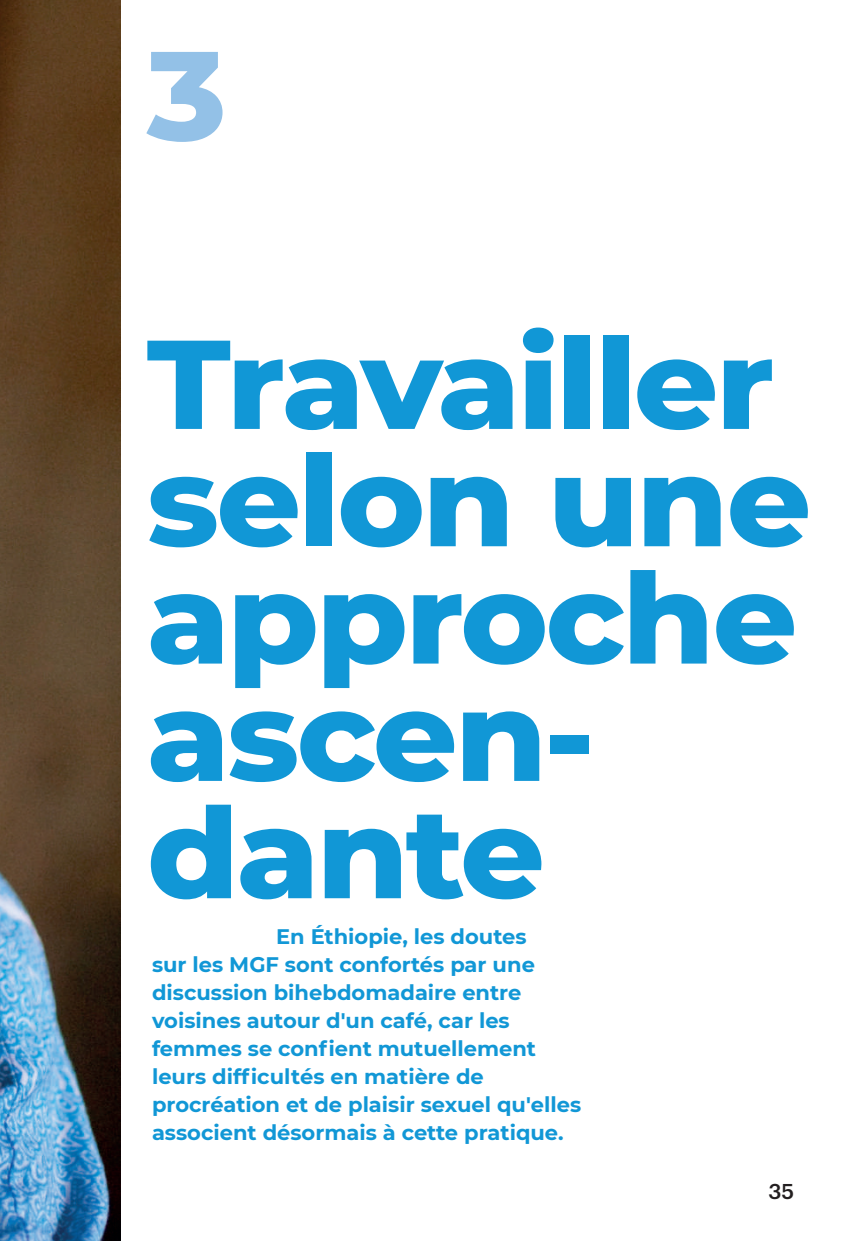
<style>
.page{position:relative;width:844px;height:1241px;background:#fff}
.page>*{position:absolute;margin:0;border:0;box-sizing:border-box;transform-origin:0 0}
.t1{font:800 126px/117.2px "Montserrat";letter-spacing:-.02em;color:#1197d6;scale:1.05 1}
.t2{font:800 126px "Montserrat";color:#93c1e7;scale:1.05 1}
.t3{font:700 21px/28px "Montserrat";color:#1197d6}
.t4{font:500 21px "Graphik";color:#231f20}
</style>
<div class="page">
<img style="left:0;top:0;width:121px;height:1240px">
<h1 class="t2" style="left:147px;top:3px;width:77px">3</h1>
<h1 class="t1" style="left:147px;top:318px;width:634px">Travailler selon une approche ascen&shy;dante</h1>
<p class="t3" style="left:152px;top:920px;width:430px;text-indent:124px">En Éthiopie, les doutes<br>sur les MGF sont confortés par une discussion bihebdomadaire entre voisines autour d'un café, car les femmes se confient mutuellement leurs difficultés en matière de procréation et de plaisir sexuel qu'elles associent désormais à cette pratique.</p>
<p class="t4" style="left:768px;top:1175px;width:27px">35</p>
</div>
